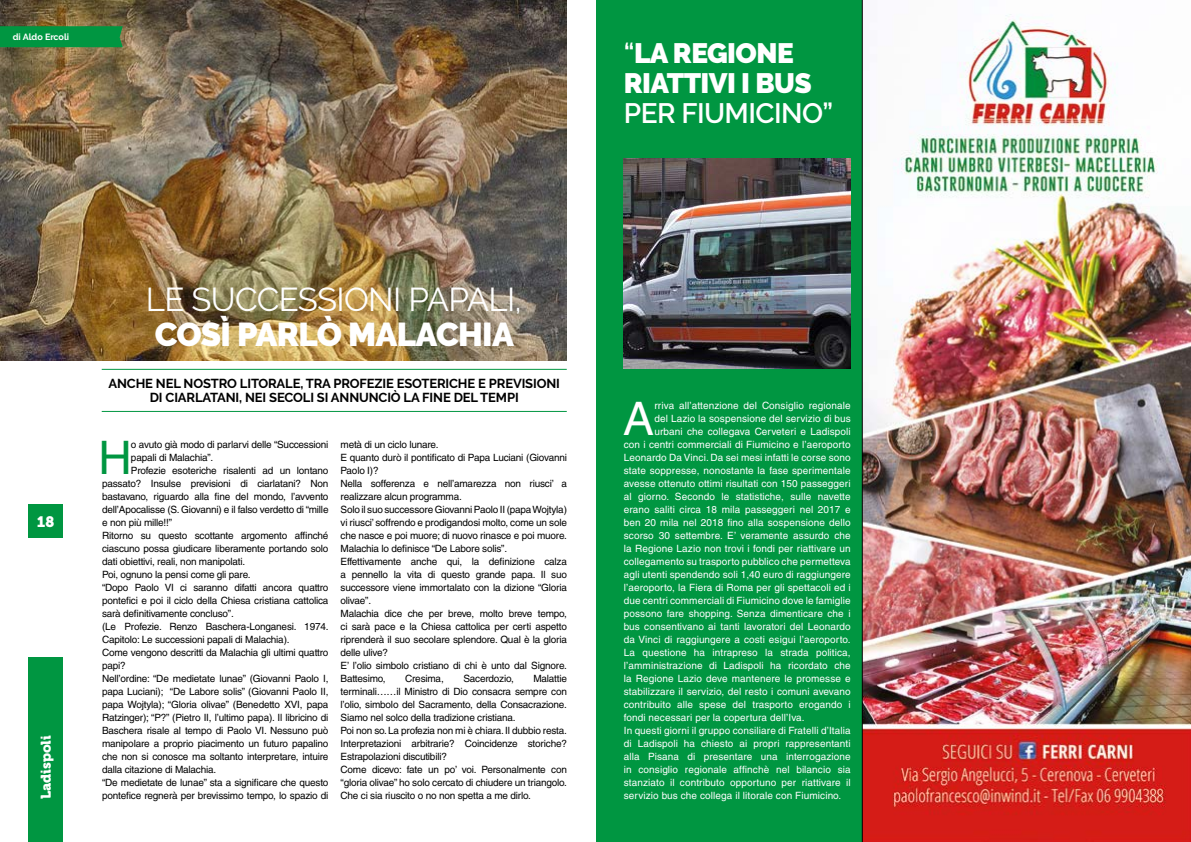
<style>
.page{position:relative;width:1191px;height:842px;background:#fff}
.page>*{position:absolute;margin:0;border:0;box-sizing:border-box;transform-origin:0 0}
.t1{font:46.2px "Helvetica";color:#009641}
.t2{font:46.2px "Helvetica";color:#fff}
.t3{font:33px "Raleway";letter-spacing:-.02em;color:#fff}
.t4{font:900 33px "Raleway";letter-spacing:-.02em;color:#fff}
.t5{font:900 28px/30px "Raleway";letter-spacing:-.02em;color:#fff}
.t6{font:600 28px "Raleway";letter-spacing:-.02em;color:#fff}
.t7{font:15px "Museo 900";color:#fff}
.t8{font:14px "Museo 900";color:#fff}
.t9{font:700 13px/14px "Raleway";letter-spacing:-.01em;color:#000;text-align:center}
.t10{font:10px/13px "Helvetica";letter-spacing:-.02em;color:#000}
.t11{font:10px "Helvetica";letter-spacing:.01em;color:#fff}
.t12{font:700 9px "Raleway";color:#fff}
.s1{font-weight:600}
</style>
<div class="page">
<div style="left:596px;top:0;width:269px;height:842px;background:#009641"></div>
<img style="left:0;top:0;width:566px;height:360px">
<img style="left:862px;top:0;width:329px;height:842px">
<div style="left:28px;top:505px;width:35px;height:33px;background:#009641"></div>
<div style="left:28px;top:658px;width:35px;height:184px;background:#009641"></div>
<hr style="left:102px;top:369px;width:465px;height:1px;background:#009641">
<hr style="left:102px;top:411px;width:465px;height:1px;background:#009641">
<div style="left:0;top:26px;width:123px;height:21px;background:#009641"></div>
<img style="left:624px;top:159px;width:226px;height:210px">
<p class="t12" style="left:13px;top:32px;width:58px">di Aldo Ercoli</p>
<h3 class="t5" style="left:624px;top:38px;width:189px"><span class="s1">“</span>LA REGIONE<br>RIATTIVI I BUS</h3>
<h3 class="t6" style="left:624px;top:97px;width:211px">PER FIUMICINO”</h3>
<h3 class="t7" style="left:37px;top:513px;width:19px">18</h3>
<h3 class="t8" style="left:38px;top:799px;width:66px;rotate:-90deg">Ladispoli</h3>
<h2 class="t3" style="left:146px;top:280px;width:378px">LE SUCCESSIONI PAPALI,</h2>
<h2 class="t4" style="left:155px;top:315px;width:361px">COSÌ PARLÒ MALACHIA</h2>
<h3 class="t9" style="left:109px;top:377px;width:453px">ANCHE NEL NOSTRO LITORALE, TRA PROFEZIE ESOTERICHE E PREVISIONI<br>DI CIARLATANI, NEI SECOLI SI ANNUNCIÒ LA FINE DEL TEMPI</h3>
<h1 class="t1" style="left:98px;top:431px;width:35px">H</h1>
<p class="t10" style="left:131px;top:438px;width:199px">o avuto già modo di parlarvi delle “Successioni</p>
<p class="t10" style="left:131px;top:451px;width:84px">papali di Malachia”.</p>
<p class="t10" style="left:131px;top:464px;width:199px">Profezie esoteriche risalenti ad un lontano</p>
<p class="t10" style="left:102px;top:477px;width:228px">passato? Insulse previsioni di ciarlatani? Non</p>
<p class="t10" style="left:102px;top:490px;width:228px">bastavano, riguardo alla fine del mondo, l’avvento</p>
<p class="t10" style="left:102px;top:503px;width:228px">dell’Apocalisse (S. Giovanni) e il falso verdetto di “mille</p>
<p class="t10" style="left:102px;top:516px;width:71px">e non più mille!!”</p>
<p class="t10" style="left:102px;top:529px;width:228px">Ritorno su questo scottante argomento affinché</p>
<p class="t10" style="left:102px;top:542px;width:228px">ciascuno possa giudicare liberamente portando solo</p>
<p class="t10" style="left:102px;top:555px;width:145px">dati obiettivi, reali, non manipolati.</p>
<p class="t10" style="left:102px;top:568px;width:150px">Poi, ognuno la pensi come gli pare.</p>
<p class="t10" style="left:102px;top:581px;width:228px">“Dopo Paolo VI ci saranno difatti ancora quattro</p>
<p class="t10" style="left:102px;top:594px;width:228px">pontefici e poi il ciclo della Chiesa cristiana cattolica</p>
<p class="t10" style="left:102px;top:607px;width:133px">sarà definitivamente concluso”.</p>
<p class="t10" style="left:102px;top:620px;width:228px">(Le Profezie. Renzo Baschera-Longanesi. 1974.</p>
<p class="t10" style="left:102px;top:633px;width:189px">Capitolo: Le successioni papali di Malachia).</p>
<p class="t10" style="left:102px;top:646px;width:228px">Come vengono descritti da Malachia gli ultimi quattro</p>
<p class="t10" style="left:102px;top:659px;width:25px">papi?</p>
<p class="t10" style="left:102px;top:672px;width:228px">Nell’ordine: “De medietate lunae” (Giovanni Paolo I,</p>
<p class="t10" style="left:102px;top:685px;width:228px">papa Luciani); “De Labore solis” (Giovanni Paolo II,</p>
<p class="t10" style="left:102px;top:698px;width:228px">papa Wojtyla); “Gloria olivae” (Benedetto XVI, papa</p>
<p class="t10" style="left:102px;top:711px;width:228px">Ratzinger); “P?” (Pietro II, l’ultimo papa). Il libricino di</p>
<p class="t10" style="left:102px;top:724px;width:228px">Baschera risale al tempo di Paolo VI. Nessuno può</p>
<p class="t10" style="left:102px;top:737px;width:228px">manipolare a proprio piacimento un futuro papalino</p>
<p class="t10" style="left:102px;top:750px;width:228px">che non si conosce ma soltanto interpretare, intuire</p>
<p class="t10" style="left:102px;top:763px;width:116px">dalla citazione di Malachia.</p>
<p class="t10" style="left:102px;top:776px;width:228px">“De medietate de lunae” sta a significare che questo</p>
<p class="t10" style="left:102px;top:789px;width:228px">pontefice regnerà per brevissimo tempo, lo spazio di</p>
<p class="t10" style="left:340px;top:438px;width:228px">metà di un ciclo lunare.<br>E quanto durò il pontificato di Papa Luciani (Giovanni Paolo I)?<br>Nella sofferenza e nell’amarezza non riusci’ a realizzare alcun programma.<br>Solo il suo successore Giovanni Paolo II (papa Wojtyla) vi riusci’ soffrendo e prodigandosi molto, come un sole che nasce e poi muore; di nuovo rinasce e poi muore.<br>Malachia lo definisce “De Labore solis”.<br>Effettivamente anche qui, la definizione calza a pennello la vita di questo grande papa. Il suo successore viene immortalato con la dizione “Gloria olivae”.<br>Malachia dice che per breve, molto breve tempo, ci sarà pace e la Chiesa cattolica per certi aspetto riprenderà il suo secolare splendore. Qual è la gloria delle ulive?<br>E’ l’olio simbolo cristiano di chi è unto dal Signore.<br>Battesimo,</p>
<p class="t10" style="left:405px;top:672px;width:40px">Cresima,</p>
<p class="t10" style="left:463px;top:672px;width:52px">Sacerdozio,</p>
<p class="t10" style="left:340px;top:672px;width:228px;text-indent:193px">Malattie terminali……il Ministro di Dio consacra sempre con l’olio, simbolo del Sacramento, della Consacrazione.<br>Siamo nel solco della tradizione cristiana.<br>Poi non so. La profezia non mi è chiara. Il dubbio resta.<br>Interpretazioni arbitrarie? Coincidenze storiche?<br>Estrapolazioni discutibili?<br>Come dicevo: fate un po’ voi. Personalmente con “gloria olivae” ho solo cercato di chiudere un triangolo.<br>Che ci sia riuscito o no non spetta a me dirlo.</p>
<h1 class="t2" style="left:623px;top:392px;width:32px">A</h1>
<p class="t11" style="left:654px;top:400px;width:198px">rriva all’attenzione del Consiglio regionale</p>
<p class="t11" style="left:654px;top:413px;width:198px">del Lazio la sospensione del servizio di bus</p>
<p class="t11" style="left:654px;top:426px;width:198px">urbani che collegava Cerveteri e Ladispoli</p>
<p class="t11" style="left:624px;top:439px;width:228px">con i centri commerciali di Fiumicino e l’aeroporto</p>
<p class="t11" style="left:624px;top:452px;width:228px">Leonardo Da Vinci. Da sei mesi infatti le corse sono</p>
<p class="t11" style="left:624px;top:465px;width:228px">state soppresse, nonostante la fase sperimentale</p>
<p class="t11" style="left:624px;top:478px;width:228px">avesse ottenuto ottimi risultati con 150 passeggeri</p>
<p class="t11" style="left:624px;top:491px;width:228px">al giorno. Secondo le statistiche, sulle navette</p>
<p class="t11" style="left:624px;top:504px;width:228px">erano saliti circa 18 mila passeggeri nel 2017 e</p>
<p class="t11" style="left:624px;top:517px;width:228px">ben 20 mila nel 2018 fino alla sospensione dello</p>
<p class="t11" style="left:624px;top:530px;width:228px">scorso 30 settembre. E’ veramente assurdo che</p>
<p class="t11" style="left:624px;top:543px;width:228px">la Regione Lazio non trovi i fondi per riattivare un</p>
<p class="t11" style="left:624px;top:556px;width:228px">collegamento su trasporto pubblico che permetteva</p>
<p class="t11" style="left:624px;top:569px;width:228px">agli utenti spendendo soli 1,40 euro di raggiungere</p>
<p class="t11" style="left:624px;top:582px;width:228px">l’aeroporto, la Fiera di Roma per gli spettacoli ed i</p>
<p class="t11" style="left:624px;top:595px;width:228px">due centri commerciali di Fiumicino dove le famiglie</p>
<p class="t11" style="left:624px;top:608px;width:228px">possono fare shopping. Senza dimenticare che i</p>
<p class="t11" style="left:624px;top:621px;width:228px">bus consentivano ai tanti lavoratori del Leonardo</p>
<p class="t11" style="left:624px;top:634px;width:228px">da Vinci di raggiungere a costi esigui l’aeroporto.</p>
<p class="t11" style="left:624px;top:647px;width:228px">La questione ha intrapreso la strada politica,</p>
<p class="t11" style="left:624px;top:660px;width:228px">l’amministrazione di Ladispoli ha ricordato che</p>
<p class="t11" style="left:624px;top:673px;width:228px">la Regione Lazio deve mantenere le promesse e</p>
<p class="t11" style="left:624px;top:686px;width:228px">stabilizzare il servizio, del resto i comuni avevano</p>
<p class="t11" style="left:624px;top:699px;width:228px">contribuito alle spese del trasporto erogando i</p>
<p class="t11" style="left:624px;top:712px;width:182px">fondi necessari per la copertura dell’Iva.</p>
<p class="t11" style="left:624px;top:725px;width:228px">In questi giorni il gruppo consiliare di Fratelli d’Italia</p>
<p class="t11" style="left:624px;top:738px;width:228px">di Ladispoli ha chiesto ai propri rappresentanti</p>
<p class="t11" style="left:624px;top:751px;width:228px">alla Pisana di presentare una interrogazione</p>
<p class="t11" style="left:624px;top:764px;width:228px">in consiglio regionale affinchè nel bilancio sia</p>
<p class="t11" style="left:624px;top:777px;width:228px">stanziato il contributo opportuno per riattivare il</p>
<p class="t11" style="left:624px;top:790px;width:219px">servizio bus che collega il litorale con Fiumicino.</p>
</div>
